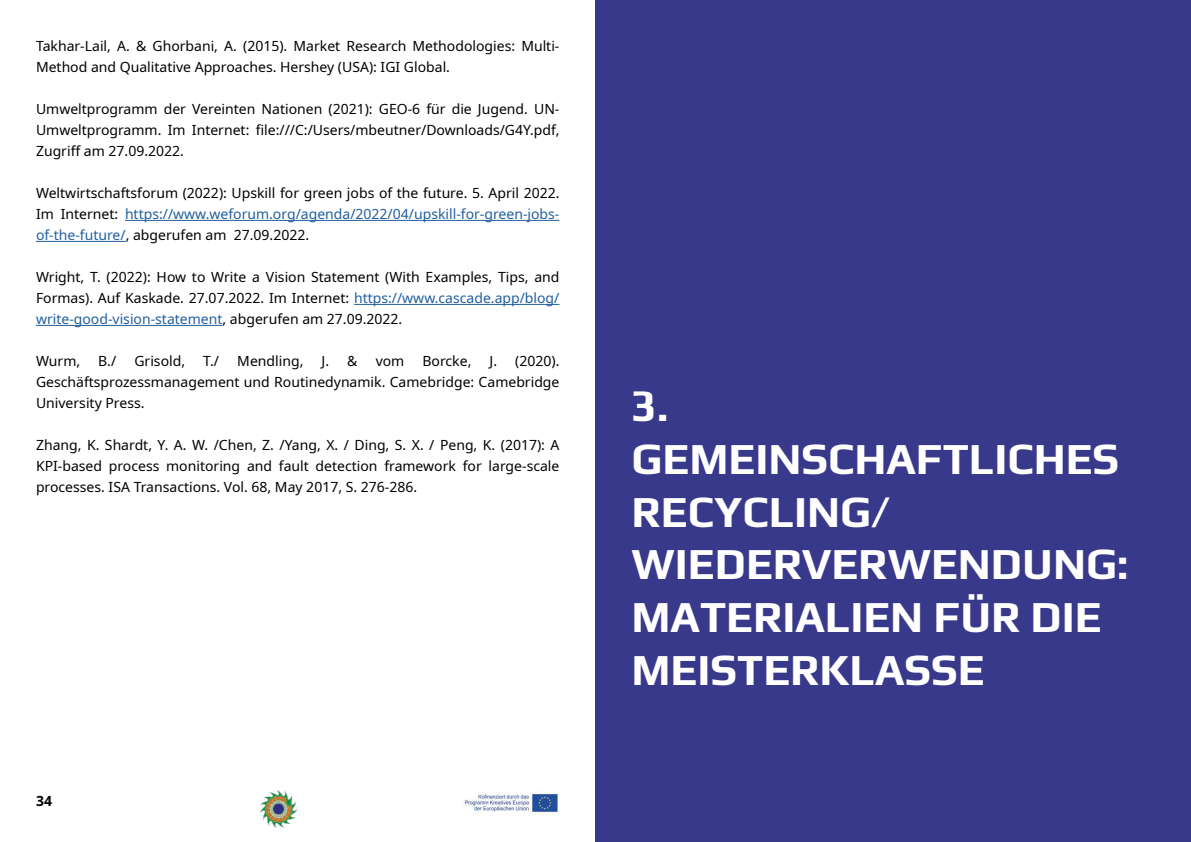
<style>
.page{position:relative;width:1191px;height:842px;background:#fff}
.page>*{position:absolute;margin:0;border:0;box-sizing:border-box;transform-origin:0 0}
.t1{font:700 44px/52.8px "Play";color:#fff}
.t2{font:14px/21px "Noto Sans";color:#000;text-align:justify}
.t3{font:700 14px "Noto Sans";color:#000}
.s1{color:#215e9e}
</style>
<div class="page">
<img style="left:462px;top:791px;width:97px;height:23px">
<img style="left:261px;top:791px;width:37px;height:36px">
<hr style="left:125px;top:220px;width:434px;height:1px;background:#215e9e">
<hr style="left:36px;top:241px;width:90px;height:1px;background:#215e9e">
<hr style="left:354px;top:304px;width:205px;height:1px;background:#215e9e">
<hr style="left:36px;top:325px;width:186px;height:1px;background:#215e9e">
<div style="left:595px;top:0;width:596px;height:842px;background:#38398a"></div>
<p class="t2" style="left:36px;top:36px;width:525px">Takhar-Lail, A. &amp; Ghorbani, A. (2015). Market Research Methodologies: Multi-<br>Method and Qualitative Approaches. Hershey (USA): IGI Global.</p>
<p class="t2" style="left:36px;top:99px;width:525px">Umweltprogramm der Vereinten Nationen (2021): GEO-6 für die Jugend. UN-Umweltprogramm. Im Internet: file:///C:/Users/mbeutner/Downloads/G4Y.pdf, Zugriff am 27.09.2022.</p>
<p class="t2" style="left:36px;top:183px;width:525px">Weltwirtschaftsforum (2022): Upskill for green jobs of the future. 5. April 2022.<br>Im Internet: <span class="s1">https://www.weforum.org/agenda/2022/04/upskill-for-green-jobs&shy;of-the-future/</span>, abgerufen am 27.09.2022.</p>
<p class="t2" style="left:36px;top:267px;width:525px">Wright, T. (2022): How to Write a Vision Statement (With Examples, Tips, and Formas). Auf Kaskade. 27.07.2022. Im Internet: <span class="s1">https://www.cascade.app/blog/ write-good-vision-statement</span>, abgerufen am 27.09.2022.</p>
<p class="t2" style="left:36px;top:351px;width:46px">Wurm,</p>
<p class="t2" style="left:98px;top:351px;width:19px">B./</p>
<p class="t2" style="left:134px;top:351px;width:52px">Grisold,</p>
<p class="t2" style="left:203px;top:351px;width:17px">T./</p>
<p class="t2" style="left:237px;top:351px;width:68px">Mendling,</p>
<p class="t2" style="left:321px;top:351px;width:37px">J. &amp;</p>
<p class="t2" style="left:376px;top:351px;width:30px">vom</p>
<p class="t2" style="left:422px;top:351px;width:50px">Borcke,</p>
<p class="t2" style="left:36px;top:351px;width:525px;text-indent:453px">J. (2020).<br>Geschäftsprozessmanagement und Routinedynamik. Camebridge: Camebridge University Press.</p>
<p class="t2" style="left:36px;top:435px;width:525px">Zhang, K. Shardt, Y. A. W. /Chen, Z. /Yang, X. / Ding, S. X. / Peng, K. (2017): A KPI-based process monitoring and fault detection framework for large-scale processes. ISA Transactions. Vol. 68, May 2017, S. 276-286.</p>
<p class="t3" style="left:36px;top:791px;width:18px">34</p>
<h1 class="t1" style="left:631px;top:376px;width:498px">3.<br>GEMEINSCHAFTLICHES<br>RECYCLING/<br>WIEDERVERWENDUNG:<br>MATERIALIEN FÜR DIE<br>MEISTERKLASSE</h1>
</div>
